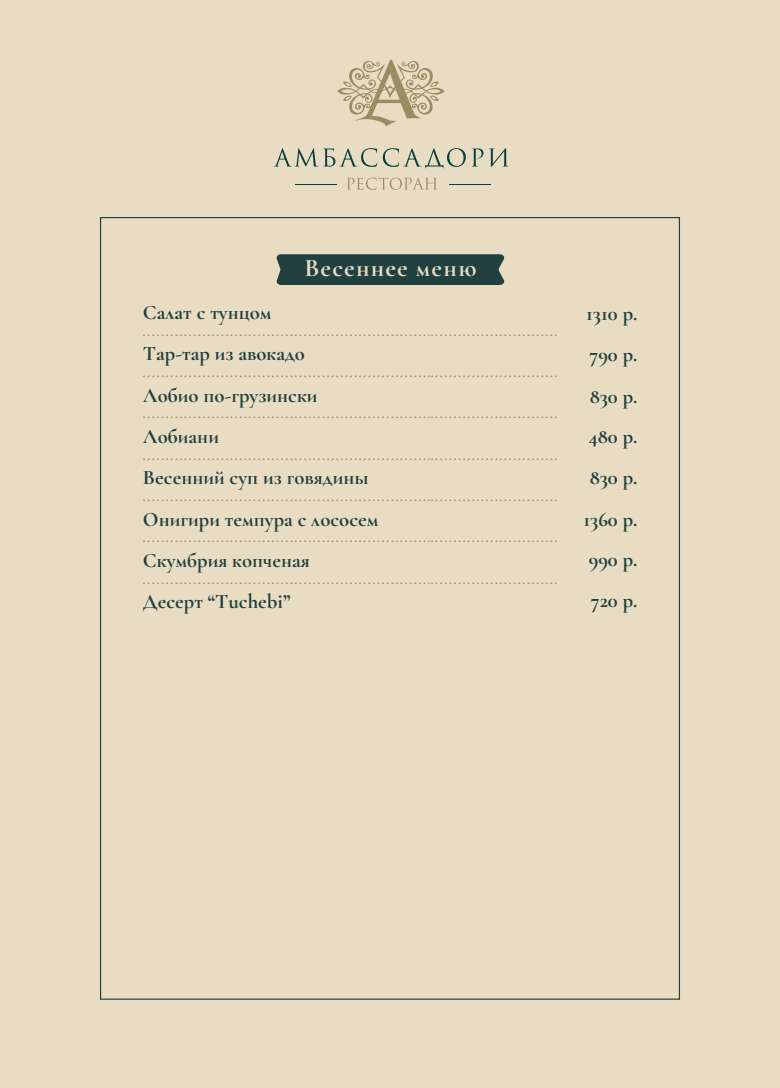
<style>
.page{position:relative;width:780px;height:1088px;background:#e8ddc3}
.page>*{position:absolute;margin:0;border:0;box-sizing:border-box;transform-origin:0 0}
.t1{font:700 25.38px "Cormorant Garamond";letter-spacing:.045em;color:#e8ddc3}
.t2{font:700 20.62px/41px "Cormorant Garamond";color:#22403f;text-align:center}
.t3{font:700 13.75px "Cormorant Garamond";color:#9a8e64}
</style>
<div class="page">
<svg style="left:337px;top:59px;width:107px;height:67px"></svg>
<hr style="left:295px;top:184px;width:41px;height:1px;background:#093f3e">
<hr style="left:449px;top:184px;width:42px;height:1px;background:#093f3e">
<svg style="left:347px;top:178px;width:90px;height:12px"></svg>
<svg style="left:273px;top:148px;width:104px;height:19px"></svg>
<svg style="left:383px;top:148px;width:125px;height:20px"></svg>
<div style="left:276px;top:254px;width:229px;height:31px;background:#22403f"></div>
<h1 class="t1" style="left:304px;top:252px;width:173px">Весеннее меню</h1>
<h2 class="t2" style="left:143px;top:292px;width:130px">Салат с тунцом</h2>
<p class="t3" style="left:143px;top:323px;width:416px">...........................................................................................</p>
<h2 class="t2" style="left:143px;top:333px;width:163px">Тар-тар из авокадо</h2>
<p class="t3" style="left:143px;top:364px;width:416px">...........................................................................................</p>
<h2 class="t2" style="left:143px;top:374px;width:176px">Лобио по-грузински</h2>
<p class="t3" style="left:143px;top:405px;width:416px">...........................................................................................</p>
<h2 class="t2" style="left:143px;top:416px;width:77px">Лобиани</h2>
<p class="t3" style="left:143px;top:447px;width:416px">...........................................................................................</p>
<h2 class="t2" style="left:143px;top:457px;width:227px">⁠Весенний суп из говядины</h2>
<p class="t3" style="left:143px;top:488px;width:416px">...........................................................................................</p>
<h2 class="t2" style="left:143px;top:498px;width:237px">Онигири темпура с лососем</h2>
<p class="t3" style="left:143px;top:529px;width:416px">...........................................................................................</p>
<h2 class="t2" style="left:143px;top:540px;width:168px">Скумбрия копченая</h2>
<p class="t3" style="left:143px;top:571px;width:416px">...........................................................................................</p>
<h2 class="t2" style="left:143px;top:581px;width:149px">Десерт “Tuchebi”</h2>
<h2 class="t2" style="left:583px;top:293px;width:56px">1310 р.<br>790 р.<br>830 р.<br>480 р.<br>830 р.<br>1360 р.<br>990 р.<br>720 р.</h2>
</div>
